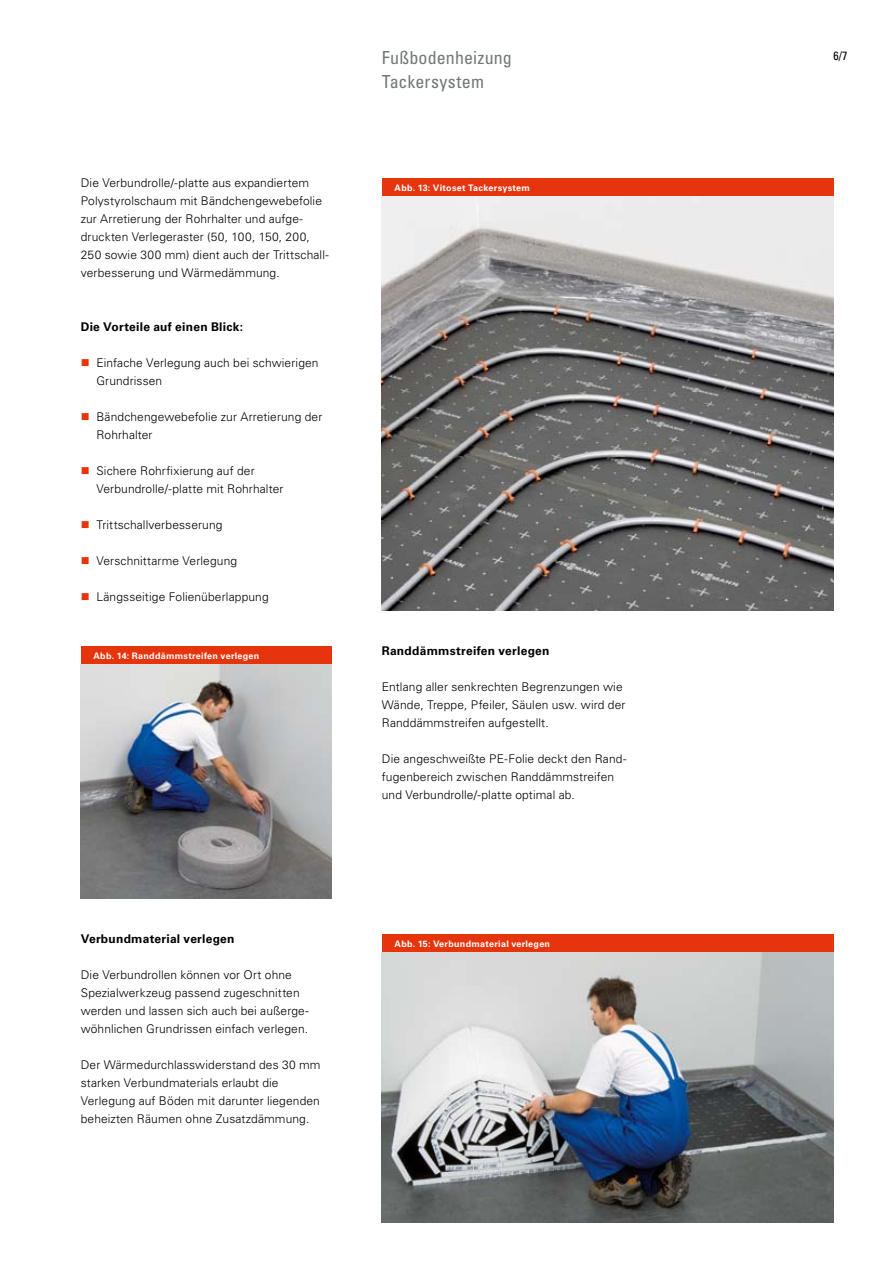
<style>
.page{position:relative;width:893px;height:1263px;background:#fff}
.page>*{position:absolute;margin:0;border:0;box-sizing:border-box;transform-origin:0 0}
.t1{font:condensed 18px/24px "Univers LT Std";letter-spacing:.01em;color:#717676}
.t2{font:300 12px/18px "Univers LT Std";letter-spacing:.01em;color:#000}
.t3{font:700 12px "Univers LT Std";letter-spacing:.02em;color:#000}
.t4{font:condensed 12px "Univers LT Std";color:#000}
.t5{font:700 9px "Univers LT Std";letter-spacing:.03em;color:#fff}
.s1{color:#e6340d}
</style>
<div class="page">
<div style="left:382px;top:179px;width:451px;height:18px;background:#e6340d"></div>
<img style="left:382px;top:197px;width:451px;height:414px">
<div style="left:81px;top:647px;width:251px;height:18px;background:#e6340d"></div>
<img style="left:81px;top:665px;width:251px;height:234px">
<div style="left:382px;top:935px;width:451px;height:18px;background:#e6340d"></div>
<img style="left:382px;top:953px;width:451px;height:270px">
<p class="t2" style="left:81px;top:174px;width:250px">Die Verbundrolle/-platte aus expandiertem Polystyrolschaum mit Bändchengewebefolie zur Arretierung der Rohrhalter und aufge&shy;druckten Verlegeraster (50, 100, 150, 200, 250 sowie 300 mm) dient auch der Trittschall&shy;verbesserung und Wärmedämmung.</p>
<p class="t3" style="left:81px;top:320px;width:164px">Die Vorteile auf einen Blick:</p>
<p class="t2" style="left:96px;top:354px;width:224px;text-indent:-16px"><span class="s1">■</span> Einfache Verlegung auch bei schwierigen<br>Grundrissen</p>
<p class="t2" style="left:96px;top:408px;width:227px;text-indent:-16px"><span class="s1">■</span> Bändchengewebefolie zur Arretierung der<br>Rohrhalter</p>
<p class="t2" style="left:96px;top:462px;width:189px;text-indent:-16px"><span class="s1">■</span> Sichere Rohrfixierung auf der<br>Verbundrolle/-platte mit Rohrhalter</p>
<p class="t2" style="left:81px;top:516px;width:143px"><span class="s1">■</span> Trittschallverbesserung</p>
<p class="t2" style="left:81px;top:552px;width:158px"><span class="s1">■</span> Verschnittarme Verlegung</p>
<p class="t2" style="left:81px;top:588px;width:189px"><span class="s1">■</span> Längsseitige Folienüberlappung</p>
<h1 class="t1" style="left:382px;top:45px;width:132px">Fußbodenheizung<br>Tackersystem</h1>
<p class="t5" style="left:395px;top:183px;width:137px">Abb. 13: Vitoset Tackersystem</p>
<p class="t5" style="left:94px;top:651px;width:167px">Abb. 14: Randdämmstreifen verlegen</p>
<p class="t3" style="left:382px;top:644px;width:169px">Randdämmstreifen verlegen</p>
<p class="t2" style="left:382px;top:678px;width:245px">Entlang aller senkrechten Begrenzungen wie<br>Wände, Treppe, Pfeiler, Säulen usw. wird der<br>Randdämmstreifen aufgestellt.</p>
<p class="t2" style="left:382px;top:750px;width:246px">Die angeschweißte PE-Folie deckt den Rand&shy;fugenbereich zwischen Randdämmstreifen und Verbundrolle/-platte optimal ab.</p>
<p class="t3" style="left:81px;top:932px;width:155px">Verbundmaterial verlegen</p>
<p class="t5" style="left:395px;top:939px;width:157px">Abb. 15: Verbundmaterial verlegen</p>
<p class="t2" style="left:81px;top:966px;width:230px">Die Verbundrollen können vor Ort ohne Spezialwerkzeug passend zugeschnitten werden und lassen sich auch bei außerge&shy;wöhnlichen Grundrissen einfach verlegen.</p>
<p class="t2" style="left:81px;top:1056px;width:241px">Der Wärmedurchlasswiderstand des 30 mm starken Verbundmaterials erlaubt die Verlegung auf Böden mit darunter liegenden beheizten Räumen ohne Zusatzdämmung.</p>
<p class="t4" style="left:833px;top:48px;width:15px">6/7</p>
</div>
